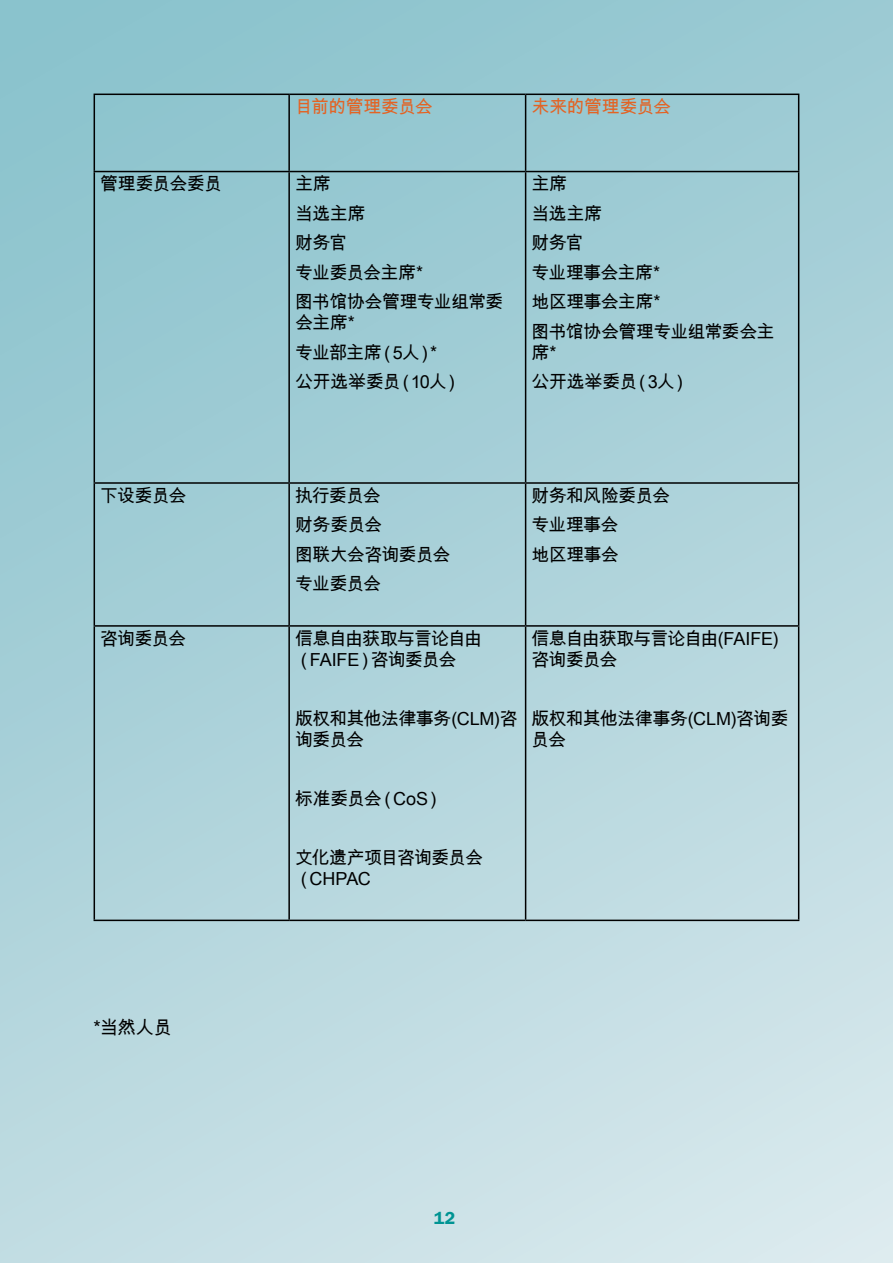
<style>
.page{position:relative;width:893px;height:1263px;background:#fff}
.page>*{position:absolute;margin:0;border:0;box-sizing:border-box;transform-origin:0 0}
.t1{font:18.6px "Arial Unicode MS";color:#000}
.t2{font:18px/29.5px "Arial Unicode MS";letter-spacing:-.045em;color:#000}
.t3{font:18px "Arial Unicode MS";letter-spacing:-.04em;color:#e36324}
.t4{font:18px "Arial Unicode MS";letter-spacing:-.02em;color:#000}
.t5{font:18px "Franklin Gothic URW Dem";color:#009493}
</style>
<div class="page">
<div style="left:0;top:0;width:893px;height:1263px;background:linear-gradient(to bottom,#8ec4cd,#cee3e8)"></div>
<hr style="left:94px;top:94px;width:195px;height:1px;background:#000">
<hr style="left:94px;top:95px;width:1px;height:76px;background:#000">
<hr style="left:289px;top:94px;width:237px;height:1px;background:#000">
<hr style="left:288px;top:95px;width:2px;height:76px;background:#000">
<hr style="left:526px;top:94px;width:273px;height:1px;background:#000">
<hr style="left:525px;top:95px;width:1px;height:76px;background:#000">
<hr style="left:798px;top:95px;width:1px;height:76px;background:#000">
<hr style="left:94px;top:171px;width:195px;height:1px;background:#000">
<hr style="left:94px;top:172px;width:1px;height:310px;background:#000">
<hr style="left:289px;top:171px;width:237px;height:1px;background:#000">
<hr style="left:288px;top:172px;width:2px;height:310px;background:#000">
<hr style="left:526px;top:171px;width:273px;height:1px;background:#000">
<hr style="left:525px;top:172px;width:1px;height:310px;background:#000">
<hr style="left:798px;top:172px;width:1px;height:310px;background:#000">
<hr style="left:94px;top:482px;width:195px;height:2px;background:#000">
<hr style="left:94px;top:484px;width:1px;height:141px;background:#000">
<hr style="left:289px;top:482px;width:237px;height:2px;background:#000">
<hr style="left:288px;top:484px;width:2px;height:141px;background:#000">
<hr style="left:526px;top:482px;width:273px;height:2px;background:#000">
<hr style="left:525px;top:484px;width:1px;height:141px;background:#000">
<hr style="left:798px;top:484px;width:1px;height:141px;background:#000">
<hr style="left:94px;top:625px;width:195px;height:2px;background:#000">
<hr style="left:94px;top:627px;width:1px;height:293px;background:#000">
<hr style="left:289px;top:625px;width:237px;height:2px;background:#000">
<hr style="left:288px;top:627px;width:2px;height:293px;background:#000">
<hr style="left:526px;top:625px;width:273px;height:2px;background:#000">
<hr style="left:525px;top:627px;width:1px;height:293px;background:#000">
<hr style="left:798px;top:627px;width:1px;height:293px;background:#000">
<hr style="left:94px;top:920px;width:195px;height:1px;background:#000">
<hr style="left:289px;top:920px;width:237px;height:1px;background:#000">
<hr style="left:526px;top:920px;width:273px;height:1px;background:#000">
<p class="t3" style="left:295px;top:94px;width:139px">目前的管理委员会</p>
<p class="t3" style="left:532px;top:94px;width:141px">未来的管理委员会</p>
<p class="t2" style="left:100px;top:169px;width:124px">管理委员会委员</p>
<p class="t2" style="left:295px;top:169px;width:210px">主席<br>当选主席<br>财务官<br>专业委员会主席*<br>图书馆协会管理专业组常委</p>
<p class="t2" style="left:295px;top:308px;width:167px">会主席*<br>专业部主席（5人）*<br>公开选举委员（10人）</p>
<p class="t2" style="left:532px;top:169px;width:244px">主席<br>当选主席<br>财务官<br>专业理事会主席*<br>地区理事会主席*<br>图书馆协会管理专业组常委会主</p>
<p class="t2" style="left:532px;top:337px;width:159px">席*<br>公开选举委员（3人）</p>
<p class="t2" style="left:100px;top:480px;width:88px">下设委员会</p>
<p class="t2" style="left:295px;top:480px;width:157px">执行委员会<br>财务委员会<br>图联大会咨询委员会专业委员会</p>
<p class="t2" style="left:532px;top:480px;width:140px">财务和风险委员会专业理事会<br>地区理事会</p>
<p class="t2" style="left:100px;top:623px;width:87px">咨询委员会</p>
<p class="t2" style="left:295px;top:627px;width:188px;line-height:21px">信息自由获取与言论自由（FAIFE）咨询委员会</p>
<p class="t2" style="left:295px;top:707px;width:224px;line-height:21px">版权和其他法律事务(CLM)咨询委员会</p>
<p class="t2" style="left:532px;top:627px;width:249px;line-height:21px">信息自由获取与言论自由(FAIFE)咨询委员会</p>
<p class="t2" style="left:532px;top:707px;width:259px;line-height:21px">版权和其他法律事务(CLM)咨询委员会</p>
<p class="t1" style="left:94px;top:1014px;width:80px">*当然人员</p>
<p class="t4" style="left:295px;top:785px;width:149px">标准委员会（CoS）</p>
<p class="t2" style="left:295px;top:847px;width:189px;line-height:21px">文化遗产项目咨询委员会（CHPAC</p>
<p class="t5" style="left:434px;top:1207px;width:23px">12</p>
</div>
